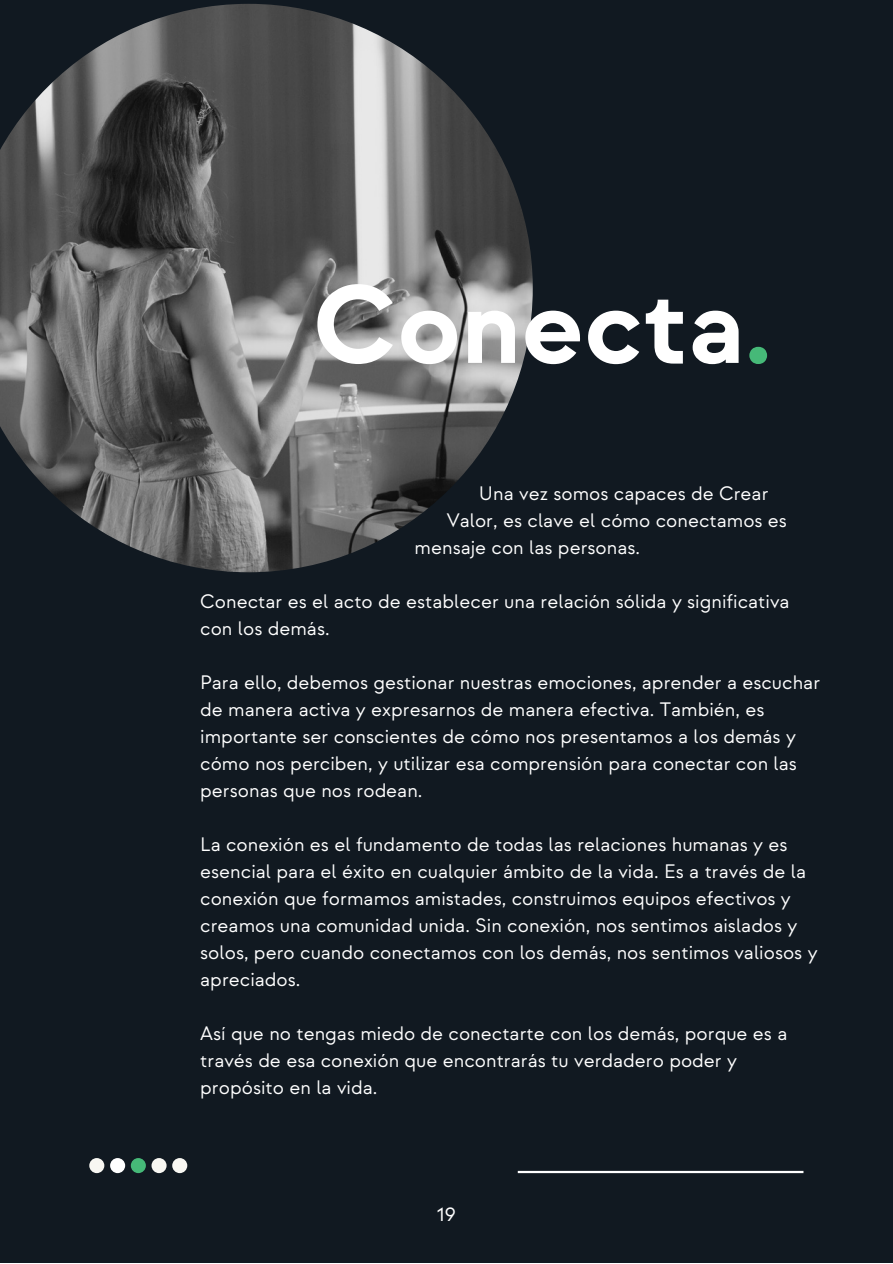
<style>
.page{position:relative;width:893px;height:1264px;background:#fff}
.page>*{position:absolute;margin:0;border:0;box-sizing:border-box;transform-origin:0 0}
.t1{font:700 110.85px "Strawford";color:#fff}
.t2{font:21px "Strawford";color:#fff}
.t3{font:19.5px/27px "Strawford";color:#fff}
.s1{color:#46b978}
</style>
<div class="page">
<div style="left:0;top:0;width:892px;height:1262px;background:#111921"></div>
<img style="left:0;top:4px;width:532px;height:568px">
<div style="left:89px;top:1157px;width:15px;height:16px;background:#f8f7f2;border-radius:50%"></div>
<div style="left:110px;top:1157px;width:15px;height:16px;background:#fff;border-radius:50%"></div>
<hr style="left:517px;top:1170px;width:286px;height:3px;background:#fff">
<div style="left:131px;top:1157px;width:15px;height:16px;background:#46b978;border-radius:50%"></div>
<div style="left:151px;top:1157px;width:15px;height:16px;background:#f8f7f2;border-radius:50%"></div>
<div style="left:172px;top:1157px;width:15px;height:16px;background:#f8f7f2;border-radius:50%"></div>
<p class="t1" style="left:313px;top:263px;width:460px">Conecta<span class="s1">.</span></p>
<p class="t3" style="left:479px;top:481px;width:291px">Una vez somos capaces de Crear</p>
<p class="t3" style="left:447px;top:508px;width:342px">Valor, es clave el cómo conectamos es</p>
<p class="t3" style="left:414px;top:535px;width:227px">mensaje con las personas.</p>
<p class="t3" style="left:200px;top:588px;width:590px">Conectar es el acto de establecer una relación sólida y significativa con los demás.</p>
<p class="t3" style="left:200px;top:669px;width:621px">Para ello, debemos gestionar nuestras emociones, aprender a escuchar de manera activa y expresarnos de manera efectiva. También, es importante ser conscientes de cómo nos presentamos a los demás y cómo nos perciben, y utilizar esa comprensión para conectar con las personas que nos rodean.</p>
<p class="t3" style="left:200px;top:831px;width:618px">La conexión es el fundamento de todas las relaciones humanas y es esencial para el éxito en cualquier ámbito de la vida. Es a través de la conexión que formamos amistades, construimos equipos efectivos y creamos una comunidad unida. Sin conexión, nos sentimos aislados y solos, pero cuando conectamos con los demás, nos sentimos valiosos y apreciados.</p>
<p class="t3" style="left:200px;top:1020px;width:588px">Así que no tengas miedo de conectarte con los demás, porque es a través de esa conexión que encontrarás tu verdadero poder y propósito en la vida.</p>
<p class="t2" style="left:436px;top:1202px;width:21px">19</p>
</div>
